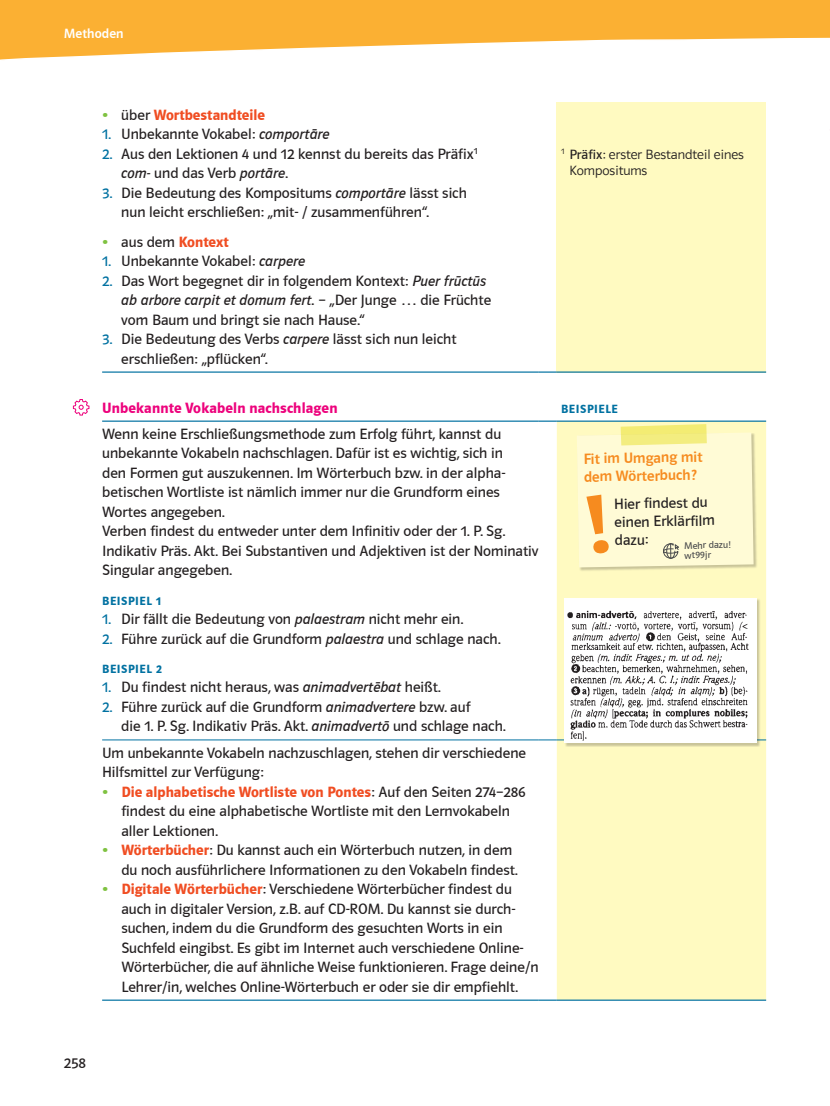
<style>
.page{position:relative;width:830px;height:1106px;background:#fff}
.page>*{position:absolute;margin:0;border:0;box-sizing:border-box;transform-origin:0 0}
.t1{font:15px/19.5px "Polo CE11 K Buch";color:#231f20}
.t2{font:15px "Polo CE11 K Hfett";color:#f04d22}
.t3{font:15px "Polo CE11 K Hfett";letter-spacing:.01em;color:#ed027c}
.t4{font:15px/18px "Polo CE11 K Krftg";color:#f68b1f}
.t5{font:13.5px/16.5px "Polo CE11 K Leicht";color:#231f20}
.t6{font:13.5px "Polo CE11 K Krftg";letter-spacing:.005em;color:#fff}
.t7{font:12px "Polo CE11 K Hfett";letter-spacing:.05em;color:#0071a1}
.t8{font:9.75px "Polo CE11 K Buch";color:#4b4c4d}
.s1{font-family:"Polo CE11 K Buch";color:#7fc241}
.s2{font-family:"Polo CE11 K Buch";color:#231f20}
.s3{color:#0071a1}
.s4{font-style:italic}
.s5{color:#7fc241}
.s6{font-family:"Polo CE11 K Hfett";color:#f04d22}
.s7{font-family:"Polo CE11 K Buch"}
</style>
<div class="page">
<div style="left:556px;top:102px;width:209px;height:270px;background:#fffac1"></div>
<hr style="left:102px;top:371px;width:436px;height:2px;background:#0071a1">
<svg style="left:538px;top:371px;width:18px;height:2px"></svg>
<hr style="left:556px;top:371px;width:209px;height:2px;background:#0071a1">
<div style="left:556px;top:422px;width:209px;height:577px;background:#fffac1"></div>
<hr style="left:102px;top:420px;width:436px;height:2px;background:#0071a1">
<svg style="left:538px;top:420px;width:18px;height:2px"></svg>
<hr style="left:556px;top:420px;width:209px;height:2px;background:#0071a1">
<hr style="left:102px;top:999px;width:436px;height:1px;background:#0071a1">
<svg style="left:538px;top:999px;width:18px;height:1px"></svg>
<hr style="left:556px;top:999px;width:209px;height:1px;background:#0071a1">
<hr style="left:102px;top:739px;width:436px;height:1px;background:#0071a1">
<svg style="left:538px;top:739px;width:18px;height:1px"></svg>
<hr style="left:556px;top:739px;width:209px;height:1px;background:#0071a1">
<svg style="left:73px;top:399px;width:17px;height:17px"></svg>
<div style="left:564px;top:599px;width:196px;height:148px;background:#231f20;opacity:.25"></div>
<div style="left:564px;top:598px;width:192px;height:145px;background:#fff"></div>
<img style="left:567px;top:610px;width:182px;height:131px">
<div style="left:576px;top:433px;width:181px;height:138px;background:#231f20;opacity:.25"></div>
<svg style="left:0;top:0;width:830px;height:60px"></svg>
<svg style="left:576px;top:424px;width:177px;height:143px;background:#fdf8cd"></svg>
<p class="t6" style="left:64px;top:26px;width:61px">Methoden</p>
<p class="t2" style="left:102px;top:106px;width:164px"><span class="s1">•</span> <span class="s2">über</span> Wortbestandteile</p>
<p class="t1" style="left:102px;top:125px;width:229px"><span class="s3">1.</span> Unbekannte Vokabel: <span class="s4">comportāre</span></p>
<p class="t1" style="left:121px;top:144px;width:357px;text-indent:-19px"><span class="s3">2.</span> Aus den Lektionen 4 und 12 kennst du bereits das Präfix<sup>1 </sup><span class="s4">com-</span> und das Verb <span class="s4">portāre</span>.</p>
<p class="t1" style="left:121px;top:183px;width:347px;text-indent:-19px"><span class="s3">3.</span> Die Bedeutung des Kompositums <span class="s4">comportāre</span> lässt sich nun leicht erschließen: „mit- / zusammenführen“.</p>
<p class="t2" style="left:102px;top:233px;width:128px"><span class="s1">•</span> <span class="s2">aus dem</span> Kontext</p>
<p class="t1" style="left:102px;top:251px;width:204px"><span class="s3">1.</span> Unbekannte Vokabel: <span class="s4">carpere</span></p>
<p class="t1" style="left:121px;top:271px;width:371px;text-indent:-19px"><span class="s3">2.</span> Das Wort begegnet dir in folgendem Kontext: <span class="s4">Puer frūctūs ab arbore carpit et domum fert.</span> – „Der Junge … die Früchte vom Baum und bringt sie nach Hause.“</p>
<p class="t1" style="left:121px;top:329px;width:336px;text-indent:-19px"><span class="s3">3.</span> Die Bedeutung des Verbs <span class="s4">carpere</span> lässt sich nun leicht erschließen: „pflücken“.</p>
<p class="t3" style="left:102px;top:399px;width:237px">Unbekannte Vokabeln nachschlagen</p>
<p class="t7" style="left:561px;top:402px;width:58px">BEISPIELE</p>
<p class="t1" style="left:102px;top:424px;width:437px">Wenn keine Erschließungsmethode zum Erfolg führt, kannst du unbekannte Vokabeln nachschlagen. Dafür ist es wichtig, sich in<br>den Formen gut auszukennen. Im Wörterbuch bzw. in der alpha&shy;betischen Wortliste ist nämlich immer nur die Grundform eines Wortes angegeben.<br>Verben findest du entweder unter dem Infinitiv oder der 1. P. Sg.<br>Indikativ Präs. Akt. Bei Substantiven und Adjektiven ist der Nominativ Singular angegeben.</p>
<p class="t7" style="left:102px;top:594px;width:61px">BEISPIEL 1</p>
<p class="t1" style="left:102px;top:609px;width:363px"><span class="s3">1.</span> Dir fällt die Bedeutung von <span class="s4">palaestram</span> nicht mehr ein.</p>
<p class="t1" style="left:102px;top:629px;width:400px"><span class="s3">2.</span> Führe zurück auf die Grundform <span class="s4">palaestra</span> und schlage nach.</p>
<p class="t7" style="left:102px;top:662px;width:61px">BEISPIEL 2</p>
<p class="t1" style="left:102px;top:678px;width:340px"><span class="s3">1.</span> Du findest nicht heraus, was <span class="s4">animadvertēbat</span> heißt.</p>
<p class="t1" style="left:121px;top:697px;width:386px;text-indent:-19px"><span class="s3">2.</span> Führe zurück auf die Grundform <span class="s4">animadvertere</span> bzw. auf<br>die 1. P. Sg. Indikativ Präs. Akt. <span class="s4">animadvertō</span> und schlage nach.</p>
<p class="t1" style="left:102px;top:743px;width:425px">Um unbekannte Vokabeln nachzuschlagen, stehen dir verschiedene<br>Hilfsmittel zur Verfügung:</p>
<p class="t2" style="left:102px;top:783px;width:424px"><span class="s1">•</span> Die alphabetische Wortliste von Pontes<span class="s2">: Auf den Seiten 274–286</span></p>
<p class="t1" style="left:121px;top:801px;width:390px">findest du eine alphabetische Wortliste mit den Lernvokabeln aller Lektionen.</p>
<p class="t1" style="left:121px;top:840px;width:398px;text-indent:-19px"><span class="s5">•</span> <span class="s6">Wörterbücher</span>: Du kannst auch ein Wörterbuch nutzen, in dem du noch ausführlichere Informationen zu den Vokabeln findest.</p>
<p class="t1" style="left:121px;top:879px;width:419px;text-indent:-19px"><span class="s5">•</span> <span class="s6">Digitale Wörterbücher</span>: Verschiedene Wörterbücher findest du auch in digitaler Version, z.B. auf CD-ROM. Du kannst sie durch&shy;suchen, indem du die Grundform des gesuchten Worts in ein Suchfeld eingibst. Es gibt im Internet auch verschiedene Online-Wörterbücher, die auf ähnliche Weise funktionieren. Frage deine/n Lehrer/in, welches Online-Wörterbuch er oder sie dir empfiehlt.</p>
<p class="t5" style="left:569px;top:146px;width:176px;text-indent:-8px"><sup>1</sup> <span class="s7">Präfix</span>: erster Bestandteil eines<br>Kompositums</p>
<p class="t4" style="left:583px;top:450px;width:120px;rotate:-1deg">Fit im Umgang mit dem Wörterbuch?</p>
<p class="t1" style="left:613px;top:495px;width:102px;line-height:18px;rotate:-1deg">Hier findest du einen Erklärfilm dazu:</p>
<p class="t8" style="left:683px;top:540px;width:48px;rotate:-1deg">Mehr dazu!</p>
<p class="t8" style="left:684px;top:550px;width:28px;rotate:-1deg">wt99jr</p>
<p class="t1" style="left:64px;top:1053px;width:23px">258</p>
</div>
